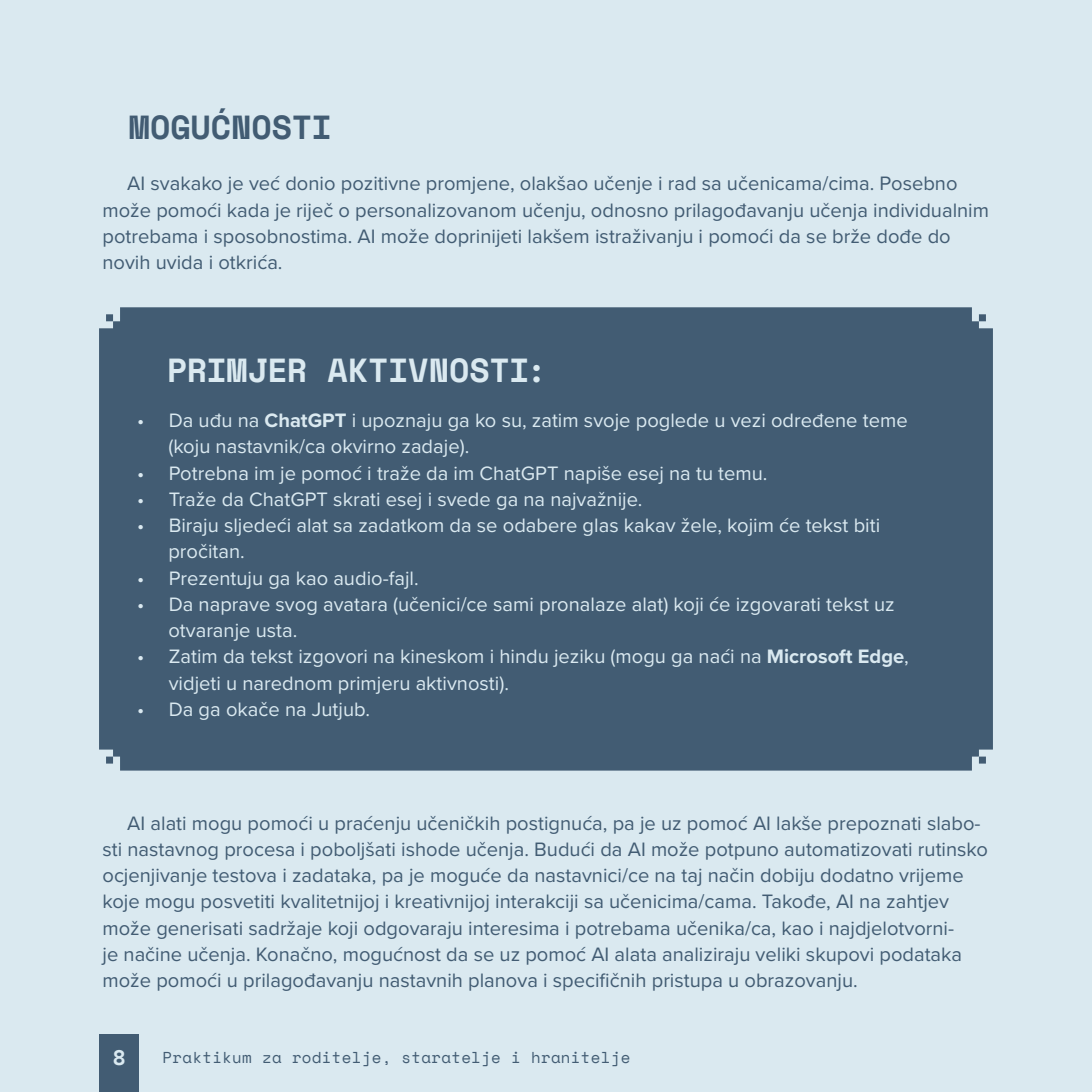
<style>
.page{position:relative;width:1092px;height:1092px;background:#fff}
.page>*{position:absolute;margin:0;border:0;box-sizing:border-box;transform-origin:0 0}
.t1{font:700 33.25px "Space Mono";color:#dae9f0}
.t2{font:700 33.25px "Space Mono";color:#425c73}
.t3{font:700 21px "Space Mono";color:#dae9f0}
.t4{font:20.12px/26.2px "Proxima Nova";color:#425c73}
.t5{font:20.12px/26.2px "Proxima Nova";color:#dae9f0}
.t6{font:15.75px "Space Mono";letter-spacing:.02em;color:#425c73}
.s1{font-weight:700}
</style>
<div class="page">
<div style="left:0;top:0;width:1091px;height:1091px;background:#dae9f0"></div>
<div style="left:99px;top:1034px;width:40px;height:57px;background:#425c73"></div>
<div style="left:99px;top:307px;width:893px;height:463px;background:#425c73"></div>
<h1 class="t2" style="left:129px;top:101px;width:204px">MOGUĆNOSTI</h1>
<p class="t4" style="left:102px;top:169px;width:888px;text-indent:25px">AI svakako je već donio pozitivne promjene, olakšao učenje i rad sa učenicama/cima. Posebno može pomoći kada je riječ o personalizovanom učenju, odnosno prilagođavanju učenja individualnim potrebama i sposobnostima. AI može doprinijeti lakšem istraživanju i pomoći da se brže dođe do novih uvida i otkrića.</p>
<h1 class="t1" style="left:167px;top:345px;width:381px">PRIMJER AKTIVNOSTI:</h1>
<p class="t5" style="left:168px;top:406px;width:740px;text-indent:-31px">• Da uđu na <span class="s1">ChatGPT</span> i upoznaju ga ko su, zatim svoje poglede u vezi određene teme (koju nastavnik/ca okvirno zadaje).</p>
<p class="t5" style="left:137px;top:459px;width:631px">• Potrebna im je pomoć i traže da im ChatGPT napiše esej na tu temu.</p>
<p class="t5" style="left:137px;top:485px;width:507px">• Traže da ChatGPT skrati esej i svede ga na najvažnije.</p>
<p class="t5" style="left:168px;top:511px;width:713px;text-indent:-31px">• Biraju sljedeći alat sa zadatkom da se odabere glas kakav žele, kojim će tekst biti pročitan.</p>
<p class="t5" style="left:137px;top:563px;width:283px">• Prezentuju ga kao audio-fajl.</p>
<p class="t5" style="left:168px;top:590px;width:727px;text-indent:-31px">• Da naprave svog avatara (učenici/ce sami pronalaze alat) koji će izgovarati tekst uz otvaranje usta.</p>
<p class="t5" style="left:169px;top:642px;width:741px;text-indent:-31px">• Zatim da tekst izgovori na kineskom i hindu jeziku (mogu ga naći na <span class="s1">Microsoft Edge</span>, vidjeti u narednom primjeru aktivnosti).</p>
<p class="t5" style="left:137px;top:695px;width:234px">• Da ga okače na Jutjub.</p>
<p class="t4" style="left:102px;top:808px;width:886px;text-indent:25px">AI alati mogu pomoći u praćenju učeničkih postignuća, pa je uz pomoć AI lakše prepoznati slabo&shy;sti nastavnog procesa i poboljšati ishode učenja. Budući da AI može potpuno automatizovati rutinsko ocjenjivanje testova i zadataka, pa je moguće da nastavnici/ce na taj način dobiju dodatno vrijeme koje mogu posvetiti kvalitetnijoj i kreativnijoj interakciji sa učenicima/cama. Takođe, AI na zahtjev može generisati sadržaje koji odgovaraju interesima i potrebama učenika/ca, kao i najdjelotvorni-<br>je načine učenja. Konačno, mogućnost da se uz pomoć AI alata analiziraju veliki skupovi podataka može pomoći u prilagođavanju nastavnih planova i specifičnih pristupa u obrazovanju.</p>
<p class="t3" style="left:113px;top:1041px;width:14px">8</p>
<p class="t6" style="left:162px;top:1045px;width:469px">Praktikum za roditelje, staratelje i hranitelje</p>
</div>
